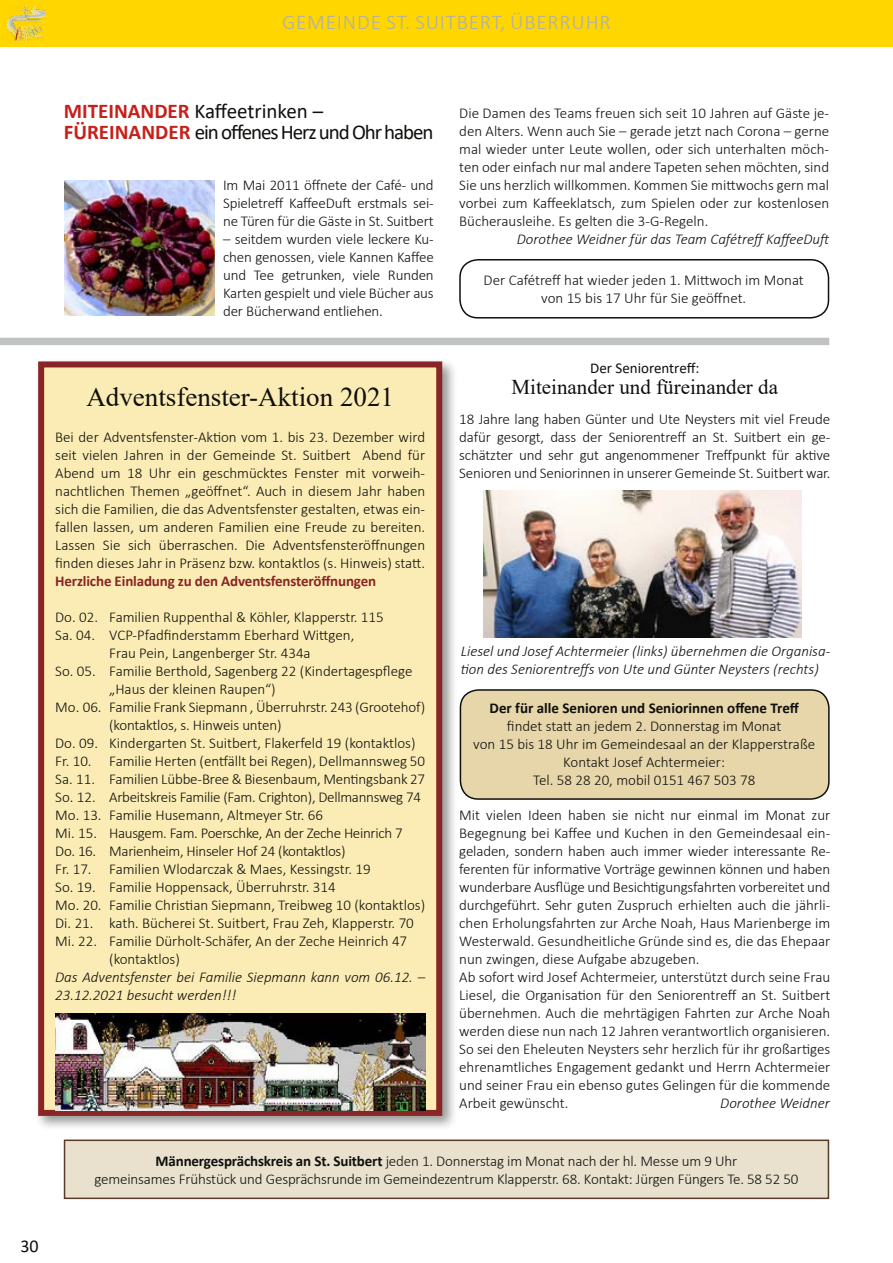
<style>
.page{position:relative;width:893px;height:1263px;background:#fff}
.page>*{position:absolute;margin:0;border:0;box-sizing:border-box;transform-origin:0 0}
.t1{font:27px "Times New Roman";color:#0f0f0d}
.t2{font:300 21px "Calibri";letter-spacing:.04em;color:#adafaf}
.t3{font:21px "Calibri";letter-spacing:-.05em;color:#0f0f0d}
.t4{font:21px "Times New Roman";color:#0f0f0d}
.t5{font:700 21px "Calibri";color:#c6201b}
.t6{font:21px "Calibri";color:#0f0f0d}
.t7{font:18px "Calibri";color:#0f0f0d}
.t8{font:300 15px/18px "Calibri";color:#0f0f0d;text-align:justify}
.t9{font:italic 300 15px/18px "Calibri";color:#0f0f0d}
.t10{font:300 15px "Calibri";letter-spacing:-.02em;color:#0f0f0d}
.t11{font:700 15px "Calibri";letter-spacing:-.01em;color:#892526}
.t12{font:700 15px "Calibri";color:#0f0f0d}
.t13{font:15px "Calibri";color:#0f0f0d}
.s1{font-weight:700;color:#c6201b}
.s2{font-weight:700}
</style>
<div class="page">
<div style="left:0;top:0;width:893px;height:47px;background:#ffd600"></div>
<img style="left:7px;top:6px;width:38px;height:34px">
<div style="left:0;top:338px;width:829px;height:7px;background:#c1c3c3"></div>
<div style="left:35px;top:358px;width:423px;height:773px;background:#0f0f0d;opacity:.43"></div>
<div style="left:38px;top:361px;width:404px;height:755px;background:#faecb4;border:6px solid #892526"></div>
<img style="left:64px;top:181px;width:151px;height:134px">
<div style="left:459px;top:259px;width:370px;height:60px;border:2px solid #0f0f0d;border-radius:18px"></div>
<div style="left:460px;top:690px;width:369px;height:109px;background:#e7d6aa;border-radius:18px"></div>
<div style="left:460px;top:689px;width:370px;height:111px;border:2px solid #0f0f0d;border-radius:18px"></div>
<img style="left:484px;top:490px;width:318px;height:147px">
<img style="left:55px;top:1014px;width:370px;height:96px">
<div style="left:65px;top:1140px;width:763px;height:58px;background:#e9e1ce"></div>
<div style="left:64px;top:1139px;width:765px;height:60px;border:2px solid #573a27"></div>
<h2 class="t2" style="left:282px;top:9px;width:330px">Gemeinde St. Suitbert, Überruhr</h2>
<h2 class="t5" style="left:64px;top:96px;width:12px">MITEIN</h2>
<h2 class="t5" style="left:128px;top:96px;width:26px">ANDER</h2>
<h2 class="t6" style="left:194px;top:96px;width:130px">Kaffeetrinken –</h2>
<h2 class="t5" style="left:64px;top:117px;width:36px">FÜREINAN</h2>
<h2 class="t3" style="left:155px;top:117px;width:280px"><span class="s1">DER</span> ein offenes Herz und Ohr haben</h2>
<p class="t8" style="left:223px;top:176px;width:212px">I m Mai 2011 öffnete der Café- und Spieletreff KaffeeDuft erstmals sei&shy;ne Türen für die Gäste in St. Suitbert</p>
<p class="t8" style="left:223px;top:230px;width:212px">– seitdem wurden viele leckere Ku&shy;chen genossen, viele Kannen Kaffee und Tee getrunken, viele Runden Karten gespielt und viele Bücher aus der Bücherwand entliehen.</p>
<h1 class="t1" style="left:86px;top:378px;width:309px">Adventsfenster-Aktion 2021</h1>
<p class="t8" style="left:55px;top:428px;width:371px">Bei der Adventsfenster-Aktion vom 1. bis 23. Dezember wird seit vielen Jahren in der Gemeinde St. Suitbert Abend für Abend um 18 U hr ein geschmücktes Fenster mit vorweih&shy;nachtlichen Themen „geöffnet“. Auch in diesem Jahr haben sich die Familien, die das Adventsfenster gestalten, etwas ein&shy;fallen lassen, um anderen Familien eine Freude zu bereiten.<br>Lassen Sie sich überraschen. Die Adventsfensteröffnungen finden dieses Jahr in Präsenz bzw. kontaktlos (s. Hinweis) statt.</p>
<p class="t11" style="left:55px;top:570px;width:322px">Herzliche Einladung zu den Adventsfensteröffnungen</p>
<p class="t8" style="left:55px;top:608px;width:330px;text-align:left">Do. 02. Familien Ruppenthal &amp; Köhler, Klapperstr. 115<br>Sa. 04. VCP-Pfadfinderstamm Eberhard Wittgen,<br>F</p>
<p class="t8" style="left:116px;top:644px;width:196px">rau Pein, Langenberger Str. 434a</p>
<p class="t8" style="left:55px;top:662px;width:359px">So. 05. Familie Berthold, Sagenberg 22 (Kindertagespflege</p>
<p class="t8" style="left:109px;top:680px;width:168px">„Haus der kleinen Raupen“)</p>
<p class="t8" style="left:55px;top:698px;width:371px">Mo. 06. Familie Frank Siepmann , Ü berruhrstr. 243 (Grootehof)</p>
<p class="t8" style="left:109px;top:716px;width:174px">(kontaktlos, s. Hinweis unten)</p>
<p class="t8" style="left:55px;top:734px;width:362px">Do. 09. Kindergarten St. Suitbert, Flakerfeld 19 (kontaktlos)</p>
<p class="t8" style="left:55px;top:752px;width:371px">Fr. 10. Familie Herten (entfällt bei Regen), Dellmannsweg 50</p>
<p class="t8" style="left:55px;top:770px;width:371px">Sa. 11. Familien Lübbe-Bree &amp; Biesenbaum, Mentingsbank 27</p>
<p class="t10" style="left:55px;top:788px;width:367px">So. 12. Arbeitskreis Familie (Fam. Crighton), Dellmannsweg 74</p>
<p class="t8" style="left:55px;top:806px;width:269px">Mo. 13. Familie Husemann, Altmeyer Str. 66</p>
<p class="t10" style="left:55px;top:824px;width:349px">M i. 15. Hausgem. Fam. Poerschke, An der Zeche Heinrich 7</p>
<p class="t10" style="left:55px;top:842px;width:292px">Do. 16. Marienheim, Hinseler Hof 24 (kontaktlos)</p>
<p class="t8" style="left:55px;top:860px;width:317px">Fr. 17. Familien Wlodarczak &amp; Maes, Kessingstr. 19</p>
<p class="t8" style="left:55px;top:878px;width:282px">So. 19. Familie Hoppensack, Ü berruhrstr. 314</p>
<p class="t8" style="left:55px;top:896px;width:371px">Mo. 20. Familie Christian Siepmann, Treibweg 10 (kontaktlos)</p>
<p class="t8" style="left:55px;top:914px;width:360px">Di. 21. kath. Bücherei St. Suitbert, Frau Zeh, Klapperstr. 70</p>
<p class="t8" style="left:55px;top:932px;width:353px">M i. 22. Familie Dürholt-Schäfer, An der Zeche Heinrich 47</p>
<p class="t8" style="left:109px;top:950px;width:72px">(kontaktlos)</p>
<p class="t9" style="left:55px;top:968px;width:371px">Das Adventsfenster bei Familie Siepmann kann vom 06.12. –<br>23.12.2021 besucht werden!!!</p>
<p class="t8" style="left:459px;top:104px;width:371px">Die Damen des Teams freuen sich seit 10 Jahren auf Gäste je&shy;den Alters. Wenn auch Sie – gerade jetzt nach Corona – gerne mal wieder unter Leute wollen, oder sich unterhalten möch&shy;ten oder einfach nur mal andere Tapeten sehen möchten, sind Sie uns herzlich willkommen. Kommen Sie mittwochs gern mal vorbei zum Kaffeeklatsch, zum Spielen oder zur kostenlosen Bücherausleihe. Es gelten die 3-G-Regeln.</p>
<p class="t9" style="left:517px;top:230px;width:315px">Dorothee Weidner für das Team Cafétreff KaffeeDuft</p>
<p class="t8" style="left:484px;top:271px;width:322px;text-align:center">Der Cafétreff hat wieder jeden 1. M ittwoch im M onat von 15 bis 17 U hr für Sie geöffnet.</p>
<p class="t13" style="left:590px;top:357px;width:111px">Der Seniorentreff:</p>
<h2 class="t4" style="left:511px;top:372px;width:268px">Miteinander und füreinander da</h2>
<p class="t8" style="left:459px;top:410px;width:373px">18 Jahre lang haben Günter und Ute Neysters mit viel Freude dafür gesorgt, dass der Seniorentreff an St. Suitbert ein ge&shy;schätzter und sehr gut angenommener Treffpunkt für aktive Senioren und Seniorinnen in unserer Gemeinde St. Suitbert war.</p>
<p class="t9" style="left:461px;top:642px;width:371px">Liesel und Josef Achtermeier (links) übernehmen die Organisa&shy;tion des Seniorentreffs von Ute und Günter Neysters (rechts)</p>
<p class="t12" style="left:490px;top:698px;width:311px">Der für alle Senioren und Seniorinnen offene Treff</p>
<p class="t8" style="left:473px;top:717px;width:343px;text-align:center">findet statt an jedem 2. Donnerstag im Monat<br>von 15 bis 18 U hr im Gemeindesaal an der Klapperstraße Kontakt Josef Achtermeier:<br>Tel. 58 28 20, mobil 0151 467 503 78</p>
<p class="t8" style="left:459px;top:806px;width:373px;text-align:left">M it vielen Ideen haben sie nicht nur einmal im Monat zur Begegnung bei Kaffee und Kuchen in den Gemeindesaal ein&shy;geladen, sondern haben auch immer wieder interessante Re&shy;ferenten für informative Vorträge gewinnen können und haben wunderbare Ausflüge und Besichtigungsfahrten vorbereitet und durchgeführt. Sehr guten Zuspruch erhielten auch die jährli&shy;chen Erholungsfahrten zur Arche Noah, Haus Marienberge im Westerwald. Gesundheitliche Gründe sind es, die das Ehepaar nun zwingen, diese Aufgabe abzugeben.<br>Ab sofort wird Josef Achtermeier, unterstützt durch seine Frau Liesel, die Organisation für den Seniorentreff an St. Suitbert übernehmen. Auch die mehrtägigen Fahrten zur Arche Noah werden diese nun nach 12 Jahren verantwortlich organisieren.<br>So sei den Eheleuten Neysters sehr herzlich für ihr großartiges ehrenamtliches Engagement gedankt und Herrn Achtermeier und seiner Frau ein ebenso gutes Gelingen für die kommende Arbeit gewünscht.</p>
<p class="t9" style="left:720px;top:1094px;width:111px">Dorothee Weidner</p>
<p class="t8" style="left:94px;top:1152px;width:705px;text-align:center"><span class="s2">Männergesprächskreis an St. Suitbert</span> jeden 1. Donnerstag im M onat nach der hl. M esse um 9 U hr<br>gemeinsames Frühstück und Gesprächsrunde im Gemeindezentrum Klapperstr. 68. Kontakt: Jürgen Füngers Te. 58 52 50</p>
<p class="t7" style="left:21px;top:1233px;width:20px">30</p>
</div>
